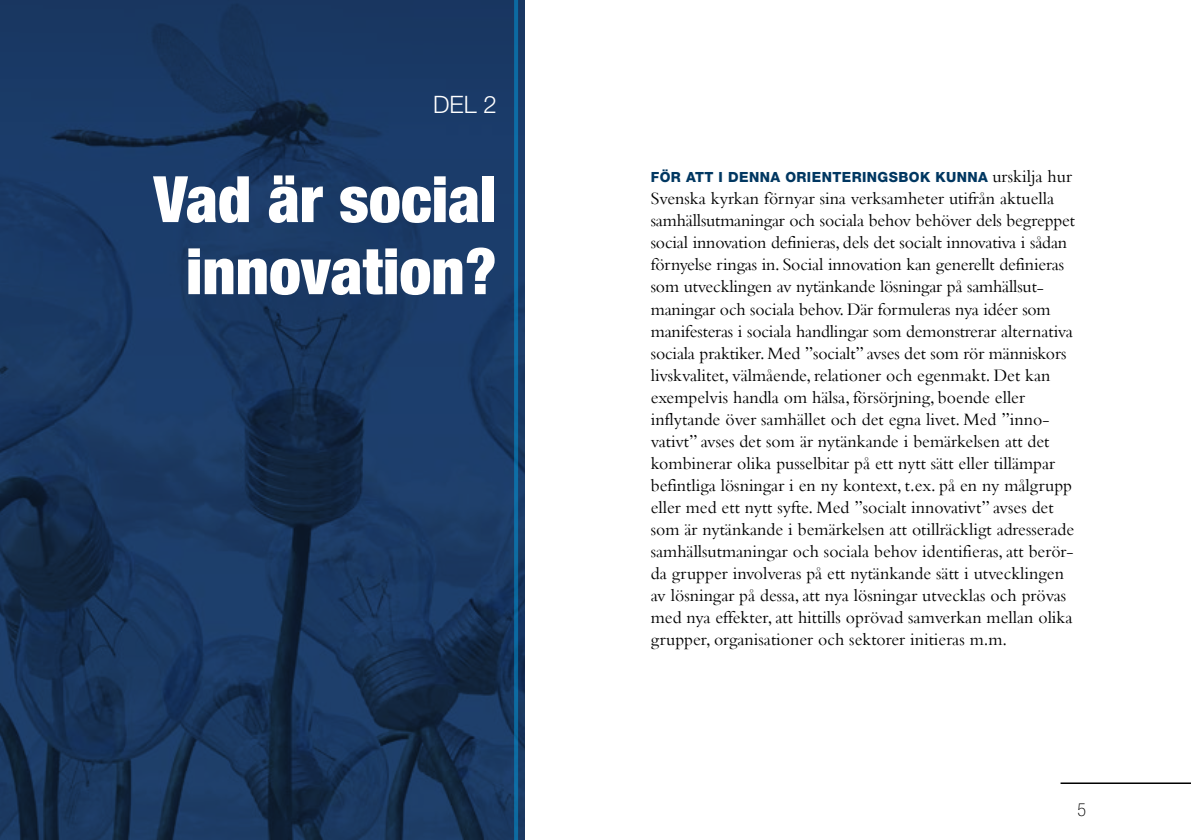
<style>
.page{position:relative;width:1191px;height:840px;background:#fff}
.page>*{position:absolute;margin:0;border:0;box-sizing:border-box;transform-origin:0 0}
.t1{font:900 condensed 64px/72px "Helvetica Neue";color:#fff;text-align:center}
.t2{font:300 24px "Helvetica Neue";color:#fff}
.t3{font:18px/22px "Bembo";color:#000}
.t4{font:100 condensed 18px "Helvetica Neue";color:#000}
.t5{font:800 14px "Helvetica Neue";letter-spacing:.03em;color:#003761}
.s1{font-family:"Bembo";font-weight:400;font-size:18px;color:#000}
</style>
<div class="page">
<hr style="left:1060px;top:782px;width:131px;height:1px;background:#000">
<img style="left:0;top:0;width:524px;height:839px">
<hr style="left:514px;top:0;width:4px;height:839px;background:#0d6ba2">
<h2 class="t2" style="left:433px;top:90px;width:65px">DEL 2</h2>
<h1 class="t1" style="left:154px;top:162px;width:344px">Vad är social innovation?</h1>
<p class="t5" style="left:651px;top:169px;width:423px">FÖR ATT I DENNA ORIENTERINGSBOK KUNNA <span class="s1">urskilja hur</span></p>
<p class="t3" style="left:651px;top:187px;width:426px">Svenska kyrkan förnyar sina verksamheter utifrån aktuella samhällsutmaningar och sociala behov behöver dels begreppet social innovation definieras, dels det socialt innovativa i sådan förnyelse ringas in. Social innovation kan generellt definieras som utvecklingen av nytänkande lösningar på samhällsut&shy;maningar och sociala behov. Där formuleras nya idéer som manifesteras i sociala handlingar som demonstrerar alternativa sociala praktiker. Med ”socialt” avses det som rör människors livskvalitet, välmående, relationer och egenmakt. Det kan exempelvis handla om hälsa, försörjning, boende eller inflytande över samhället och det egna livet. Med ”inno&shy;vativt” avses det som är nytänkande i bemärkelsen att det kombinerar olika pusselbitar på ett nytt sätt eller tillämpar befintliga lösningar i en ny kontext, t.ex. på en ny målgrupp eller med ett nytt syfte. Med ”socialt innovativt” avses det som är nytänkande i bemärkelsen att otillräckligt adresserade samhällsutmaningar och sociala behov identifieras, att berör&shy;da grupper involveras på ett nytänkande sätt i utvecklingen av lösningar på dessa, att nya lösningar utvecklas och prövas med nya effekter, att hittills oprövad samverkan mellan olika grupper, organisationer och sektorer initieras m.m.</p>
<p class="t4" style="left:1077px;top:799px;width:10px">5</p>
</div>
